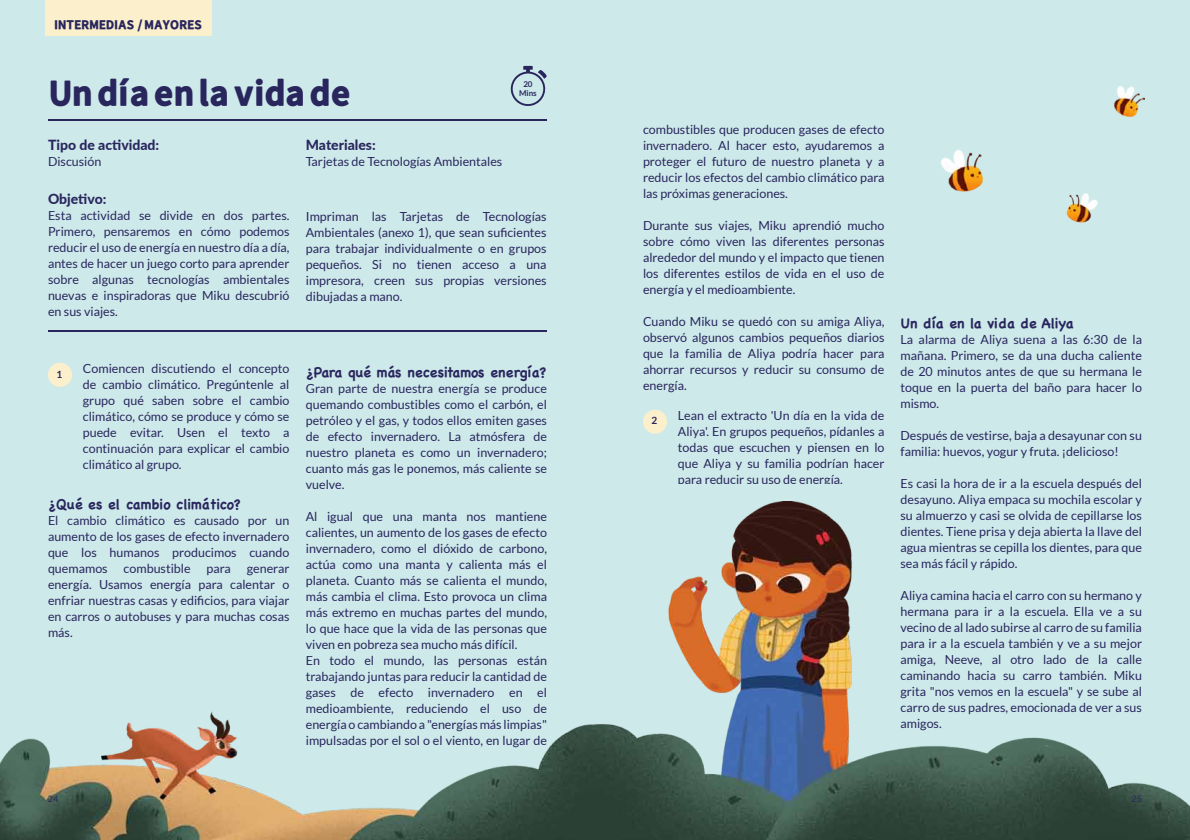
<style>
.page{position:relative;width:1190px;height:840px;background:#cde9e9}
.page>*{position:absolute;margin:0;border:0;box-sizing:border-box;transform-origin:0 0}
.t1{font:36px "Falling Sky Blk";letter-spacing:-.04em;color:#29265e}
.t2{font:700 14px "Chalkboard";color:#29265e}
.t3{font:800 14px "Lato";color:#29265e}
.t4{font:13px "Falling Sky Blk";letter-spacing:-.04em;color:#29265e}
.t5{font:12.5px/16px "Lato";color:#29265e;text-align:justify}
.t6{font:700 10px "Lato";color:#29265e}
.t7{font:9px "Lato";color:#29265e}
.t8{font:700 8px/9px "Lato";color:#29265e;text-align:center}
</style>
<div class="page">
<hr style="left:48px;top:119px;width:499px;height:2px;background:#29265e">
<hr style="left:48px;top:330px;width:499px;height:2px;background:#29265e">
<div style="left:48px;top:363px;width:24px;height:24px;background:#fcf0cc;border-radius:50%"></div>
<svg style="left:510px;top:66px;width:37px;height:40px"></svg>
<div style="left:643px;top:410px;width:24px;height:24px;background:#fcf0cc;border-radius:50%"></div>
<div style="left:45px;top:0;width:167px;height:35px;background:#fcf0cc"></div>
<img style="left:0;top:502px;width:1190px;height:338px">
<img style="left:941px;top:86px;width:203px;height:136px">
<p class="t4" style="left:54px;top:16px;width:100px">INTERMEDIAS / MAY</p>
<p class="t4" style="left:170px;top:16px;width:34px">ORES</p>
<h1 class="t1" style="left:48px;top:69px;width:305px">UN DÍA EN LA VIDA DE</h1>
<p class="t8" style="left:519px;top:79px;width:19px">20<br>Mins</p>
<p class="t3" style="left:48px;top:134px;width:113px">Tipo de actividad:</p>
<p class="t5" style="left:48px;top:153px;width:55px">Discusión</p>
<p class="t3" style="left:48px;top:188px;width:60px">Objetivo:</p>
<p class="t5" style="left:48px;top:207px;width:243px">Esta actividad se divide en dos partes.<br>Primero, pensaremos en cómo podemos reducir el uso de energía en nuestro día a día, antes de hacer un juego corto para aprender sobre algunas tecnologías ambientales nuevas e inspiradoras que Miku descubrió en sus viajes.</p>
<p class="t3" style="left:306px;top:134px;width:71px">Materiales:</p>
<p class="t5" style="left:306px;top:153px;width:198px">Tarjetas de Tecnologías Ambientales</p>
<p class="t5" style="left:306px;top:208px;width:242px">Impriman las Tarjetas de Tecnologías Ambientales (anexo 1), que sean suficientes para trabajar individualmente o en grupos pequeños. Si no tienen acceso a una impresora, creen sus propias versiones dibujadas a mano.</p>
<p class="t6" style="left:57px;top:368px;width:7px">1</p>
<p class="t5" style="left:83px;top:360px;width:208px">Comiencen discutiendo el concepto de cambio climático. Pregúntenle al grupo qué saben sobre el cambio climático, cómo se produce y cómo se puede evitar. Usen el texto a continuación para explicar el cambio climático al grupo.</p>
<p class="t2" style="left:48px;top:496px;width:194px">¿Qué es el cambio climático?</p>
<p class="t5" style="left:48px;top:512px;width:243px">El cambio climático es causado por un aumento de los gases de efecto invernadero que los humanos producimos cuando quemamos</p>
<p class="t5" style="left:124px;top:560px;width:69px">combustible</p>
<p class="t5" style="left:207px;top:560px;width:26px">para</p>
<p class="t5" style="left:48px;top:560px;width:243px;text-indent:199px">generar energía. Usamos energía para calentar o enfriar nuestras casas y edificios, para viajar en carros o autobuses y para muchas cosas más.</p>
<p class="t2" style="left:306px;top:364px;width:242px">¿Para qué más necesitamos energía?</p>
<p class="t5" style="left:306px;top:380px;width:243px">Gran parte de nuestra energía se produce quemando combustibles como el carbón, el petróleo y el gas, y todos ellos emiten gases de efecto invernadero. La atmósfera de nuestro planeta es como un invernadero; cuanto más gas le ponemos, más caliente se vuelve.</p>
<p class="t5" style="left:306px;top:508px;width:243px;text-align:left">Al igual que una manta nos mantiene calientes, un aumento de los gases de efecto invernadero, como el dióxido de carbono, actúa como una manta y calienta más el planeta. Cuanto más se calienta el mundo, más cambia el clima. Esto provoca un clima más extremo en muchas partes del mundo, lo que hace que la vida de las personas que viven en pobreza sea mucho más difícil.<br>En todo el mundo, las personas están trabajando juntas para reducir la cantidad de gases de efecto invernadero en el medioambiente, reduciendo el uso de energía o cambiando a "energías más limpias" impulsadas por el sol o el viento, en lugar de</p>
<p class="t5" style="left:643px;top:121px;width:243px">combustibles que producen gases de efecto invernadero. Al hacer esto, ayudaremos a proteger el futuro de nuestro planeta y a reducir los efectos del cambio climático para las próximas generaciones.</p>
<p class="t5" style="left:643px;top:217px;width:243px">Durante sus viajes, Miku aprendió mucho sobre cómo viven las diferentes personas alrededor del mundo y el impacto que tienen los diferentes estilos de vida en el uso de energía y el medioambiente.</p>
<p class="t5" style="left:643px;top:313px;width:243px">Cuando Miku se quedó con su amiga Aliya, observó algunos cambios pequeños diarios que la familia de Aliya podría hacer para ahorrar recursos y reducir su consumo de energía.</p>
<p class="t2" style="left:900px;top:315px;width:175px">Un día en la vida de Aliya</p>
<p class="t5" style="left:900px;top:332px;width:243px">La alarma de Aliya suena a las 6:30 de la mañana. Primero, se da una ducha caliente de 20 minutos antes de que su hermana le toque en la puerta del baño para hacer lo mismo.</p>
<p class="t5" style="left:900px;top:428px;width:243px">Después de vestirse, baja a desayunar con su familia: huevos, yogur y fruta. ¡delicioso!</p>
<p class="t5" style="left:900px;top:476px;width:243px">Es casi la hora de ir a la escuela después del desayuno. Aliya empaca su mochila escolar y su almuerzo y casi se olvida de cepillarse los dientes. Tiene prisa y deja abierta la llave del agua mientras se cepilla los dientes, para que sea más fácil y rápido.</p>
<p class="t5" style="left:900px;top:588px;width:243px">Aliya camina hacia el carro con su hermano y hermana para ir a la escuela. Ella ve a su vecino de al lado subirse al carro de su familia para ir a la escuela también y ve a su mejor amiga, Neeve, al otro lado de la calle caminando hacia su carro también. Miku grita "nos vemos en la escuela" y se sube al carro de sus padres, emocionada de ver a sus amigos.</p>
<p class="t6" style="left:652px;top:415px;width:7px">2</p>
<p class="t5" style="left:678px;top:407px;width:208px">Lean el extracto 'Un día en la vida de Aliya'. En grupos pequeños, pídanles a todas que escuchen y piensen en lo que Aliya y su familia podrían hacer para reducir su uso de energía.</p>
<p class="t7" style="left:48px;top:794px;width:12px">24</p>
<p class="t7" style="left:1132px;top:794px;width:12px">25</p>
</div>
